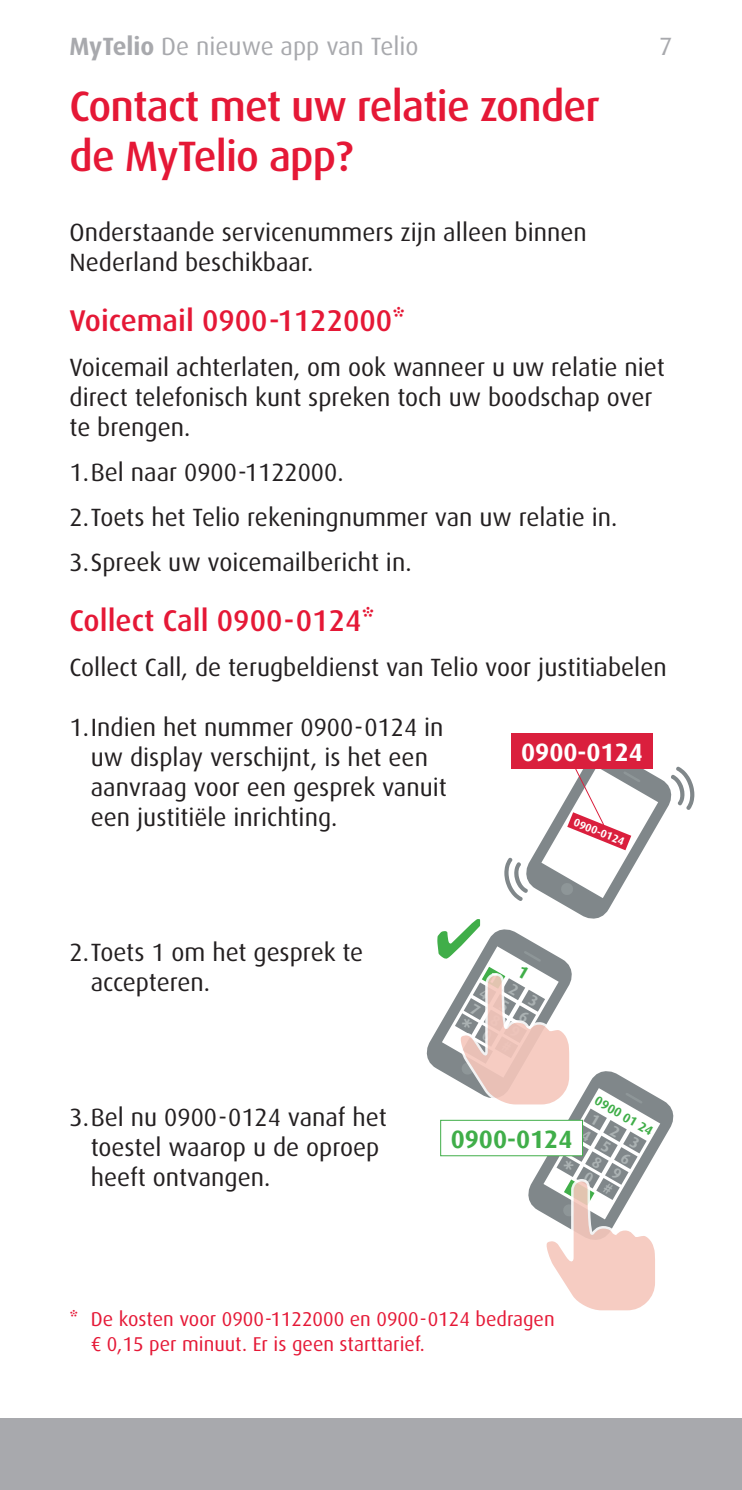
<style>
.page{position:relative;width:742px;height:1490px;background:#fff}
.page>*{position:absolute;margin:0;border:0;box-sizing:border-box;transform-origin:0 0}
.t1{font:500 42.5px/50px "Dax";letter-spacing:-.02em;color:#e51836}
.t2{font:500 30px "Dax";color:#e51836}
.t3{font:25px/30px "Dax";color:#231f20}
.t4{font:25px "Dax";color:#a8a9ad}
.t5{font:700 25px "Dax Offc Pro";color:#40ae49}
.t6{font:700 25px "Dax Offc Pro";color:#fff}
.t7{font:20px/25px "Dax";color:#e51836}
.t8{font:700 15px/17.8px "Dax Offc Pro";color:#abb2b3;text-align:justify}
.t9{font:700 12.75px "Dax Offc Pro";color:#40ae49}
.t10{font:700 11px "Dax Offc Pro";color:#fff}
.s1{font-weight:700}
.s2{font-weight:500}
.s3{font-family:"Dax Offc Pro"}
</style>
<div class="page">
<div style="left:0;top:1418px;width:741px;height:71px;background:#a8a9ad"></div>
<div style="left:511px;top:733px;width:141px;height:35px;background:#da1f3d"></div>
<svg style="left:426px;top:743px;width:268px;height:568px"></svg>
<p class="t4" style="left:70px;top:33px;width:350px"><span class="s1">MyTelio</span> De nieuwe app van Telio</p>
<p class="t4" style="left:659px;top:33px;width:15px">7</p>
<h1 class="t1" style="left:70px;top:81px;width:531px">Contact met uw relatie zonder de MyTelio app?</h1>
<p class="t3" style="left:70px;top:217px;width:518px">Onderstaande servicenummers zijn alleen binnen<br>Nederland beschikbaar.</p>
<p class="t2" style="left:70px;top:303px;width:337px">Voicemail 0900-1122000*</p>
<p class="t3" style="left:70px;top:352px;width:596px">Voicemail achterlaten, om ook wanneer u uw relatie niet direct telefonisch kunt spreken toch uw boodschap over te brengen.</p>
<p class="t3" style="left:70px;top:450px;width:549px;line-height:45px">1.Bel naar 0900-1122000.<br>2.Toets het Telio rekeningnummer van uw relatie in.<br>3.Spreek uw voicemailbericht in.</p>
<p class="t2" style="left:70px;top:603px;width:306px">Collect Call 0900-0124*</p>
<p class="t3" style="left:70px;top:652px;width:598px">Collect Call, de terugbeldienst van Telio voor justitiabelen</p>
<p class="t3" style="left:91px;top:712px;width:357px;text-indent:-21px">1.Indien het nummer 0900-0124 in uw display verschijnt, is het een aanvraag voor een gesprek vanuit een justitiële inrichting.</p>
<p class="t6" style="left:521px;top:736px;width:123px">0900-0124</p>
<p class="t10" style="left:576px;top:815px;width:55px;rotate:22deg">0900-0124</p>
<p class="t3" style="left:91px;top:937px;width:274px;text-indent:-21px">2.Toets 1 om het gesprek te accepteren.</p>
<p class="t3" style="left:91px;top:1102px;width:297px;text-indent:-21px">3.Bel nu 0900-0124 vanaf het toestel waarop u de oproep heeft ontvangen.</p>
<p class="t5" style="left:450px;top:1123px;width:123px">0900-0124</p>
<p class="t9" style="left:599px;top:1092px;width:66px;rotate:30deg">0900 01 24</p>
<p class="t8" style="left:615px;top:1121px;width:10px;rotate:30deg">2<br>5<br>8<br>0</p>
<p class="t8" style="left:635px;top:1132px;width:10px;rotate:30deg">3<br>6<br>9 #</p>
<p class="t7" style="left:91px;top:1306px;width:465px;text-indent:-21px"><span class="s2">*</span> De kosten voor 0900-1122000 en 0900-0124 bedragen <span class="s3">€</span> 0,15 per minuut. Er is geen starttarief.</p>
</div>
